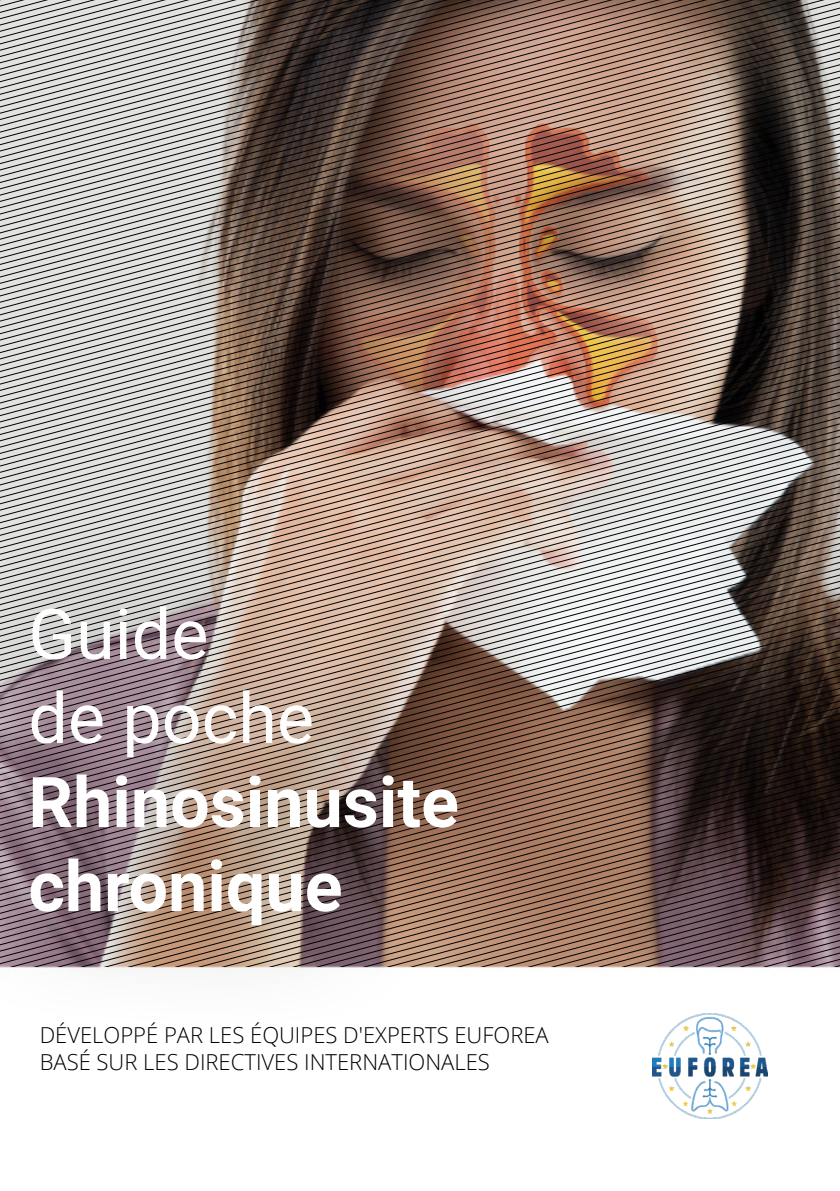
<style>
.page{position:relative;width:840px;height:1191px;background:#fff}
.page>*{position:absolute;margin:0;border:0;box-sizing:border-box;transform-origin:0 0}
.t1{font:700 70px/84px "Roboto";color:#fff}
.t2{font:70px/84px "Roboto";color:#fff}
.t3{font:300 22px/26.4px "Open Sans";color:#000}
</style>
<div class="page">
<svg style="left:0;top:0;width:839px;height:173px;background:#8b7a71"></svg>
<img style="left:0;top:173px;width:839px;height:794px">
<div style="left:0;top:494px;width:571px;height:544px;background:#000;opacity:.5"></div>
<img style="left:652px;top:1013px;width:115px;height:106px">
<h1 class="t2" style="left:28px;top:589px;width:287px">Guide<br>de poche</h1>
<h1 class="t1" style="left:28px;top:757px;width:432px">Rhinosinusite chronique</h1>
<p class="t3" style="left:40px;top:1021px;width:510px">DÉVELOPPÉ PAR LES ÉQUIPES D'EXPERTS EUFOREA<br>BASÉ SUR LES DIRECTIVES INTERNATIONALES</p>
</div>
